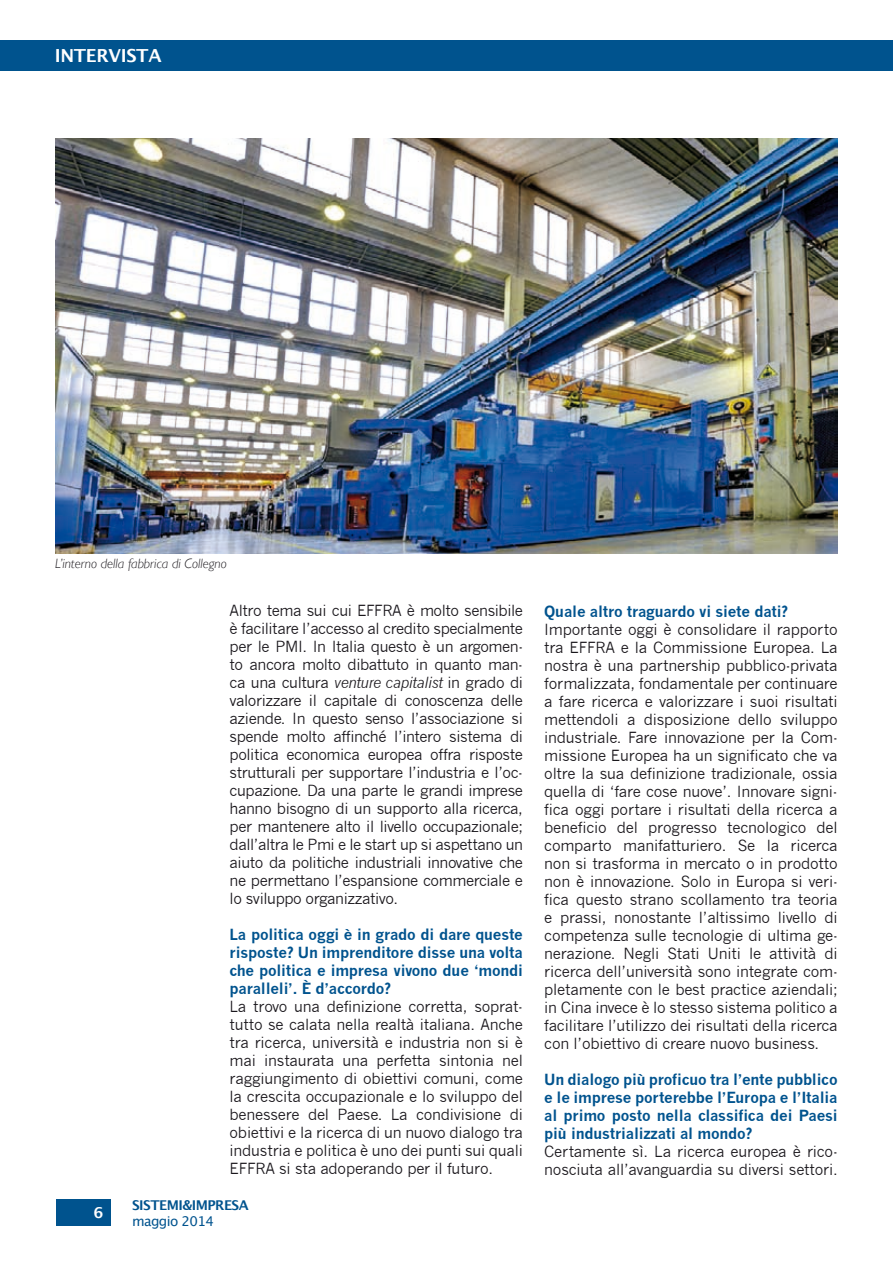
<style>
.page{position:relative;width:893px;height:1263px;background:#fff}
.page>*{position:absolute;margin:0;border:0;box-sizing:border-box;transform-origin:0 0}
.t1{font:600 18px "Lucida Sans";letter-spacing:-.02em;color:#fff}
.t2{font:15px/18px "News Gothic";letter-spacing:-.015em;color:#1a171c;text-align:justify}
.t3{font:700 15px/18px "News Gothic";letter-spacing:-.015em;color:#00538e;text-align:justify}
.t4{font:600 15px "Lucida Sans";color:#fff}
.t5{font:italic 300 13.5px "Gill Sans";color:#1a171c}
.t6{font:700 13.5px "Lucida Grande";letter-spacing:-.04em;color:#00538e}
.t7{font:13.5px "Lucida Grande";letter-spacing:-.04em;color:#00538e}
.s1{font-style:italic}
</style>
<div class="page">
<div style="left:0;top:40px;width:893px;height:31px;background:#00538e"></div>
<div style="left:56px;top:1199px;width:54px;height:27px;background:#00538e"></div>
<img style="left:55px;top:138px;width:783px;height:415px">
<p class="t1" style="left:55px;top:46px;width:108px">INTERVISTA</p>
<p class="t5" style="left:55px;top:556px;width:173px">L’interno della fabbrica di Collegno</p>
<p class="t4" style="left:94px;top:1204px;width:11px">6</p>
<p class="t2" style="left:230px;top:602px;width:295px">Altro tema sui cui EFFRA è molto sensibile è facilitare l’accesso al credito specialmente per le PMI. In Italia questo è un argomen&shy;to ancora molto dibattuto in quanto man&shy;ca una cultura <span class="s1">venture capitalist</span> in grado di valorizzare il capitale di conoscenza delle aziende. In questo senso l’associazione si spende molto affinché l’intero sistema di politica economica europea offra risposte strutturali per supportare l’industria e l’oc&shy;cupazione. Da una parte le grandi imprese hanno bisogno di un supporto alla ricerca, per mantenere alto il livello occupazionale; dall’altra le Pmi e le start up si aspettano un aiuto da politiche industriali innovative che ne permettano l’espansione commerciale e lo sviluppo organizzativo.</p>
<p class="t3" style="left:230px;top:926px;width:295px">La politica oggi è in grado di dare queste risposte? Un imprenditore disse una volta che politica e impresa vivono due ‘mondi paralleli’. È d’accordo?</p>
<p class="t2" style="left:230px;top:998px;width:295px">La trovo una definizione corretta, soprat&shy;tutto se calata nella realtà italiana. Anche tra ricerca, università e industria non si è mai instaurata una perfetta sintonia nel raggiungimento di obiettivi comuni, come la crescita occupazionale e lo sviluppo del benessere del Paese. La condivisione di obiettivi e la ricerca di un nuovo dialogo tra industria e politica è uno dei punti sui quali EFFRA si sta adoperando per il futuro.</p>
<p class="t6" style="left:132px;top:1194px;width:118px">SISTEMI&amp;IMPRESA</p>
<p class="t7" style="left:132px;top:1213px;width:84px">maggio 2014</p>
<p class="t3" style="left:544px;top:602px;width:246px">Quale altro traguardo vi siete dati?</p>
<p class="t2" style="left:544px;top:620px;width:295px">Importante oggi è consolidare il rapporto tra EFFRA e la Commissione Europea. La nostra è una partnership pubblico-privata formalizzata, fondamentale per continuare a fare ricerca e valorizzare i suoi risultati mettendoli a disposizione dello sviluppo industriale. Fare innovazione per la Com&shy;missione Europea ha un significato che va oltre la sua definizione tradizionale, ossia quella di ‘fare cose nuove’. Innovare signi&shy;fica oggi portare i risultati della ricerca a beneficio del progresso tecnologico del comparto manifatturiero. Se la ricerca non si trasforma in mercato o in prodotto non è innovazione. Solo in Europa si veri&shy;fica questo strano scollamento tra teoria e prassi, nonostante l’altissimo livello di competenza sulle tecnologie di ultima ge&shy;nerazione. Negli Stati Uniti le attività di ricerca dell’università sono integrate com&shy;pletamente con le best practice aziendali; in Cina invece è lo stesso sistema politico a facilitare l’utilizzo dei risultati della ricerca con l’obiettivo di creare nuovo business.</p>
<p class="t3" style="left:544px;top:1070px;width:295px">Un dialogo più proficuo tra l’ente pubblico e le imprese porterebbe l’Europa e l’Italia al primo posto nella classifica dei Paesi più industrializzati al mondo?</p>
<p class="t2" style="left:544px;top:1142px;width:295px">Certamente sì. La ricerca europea è rico&shy;nosciuta all’avanguardia su diversi settori.</p>
</div>
